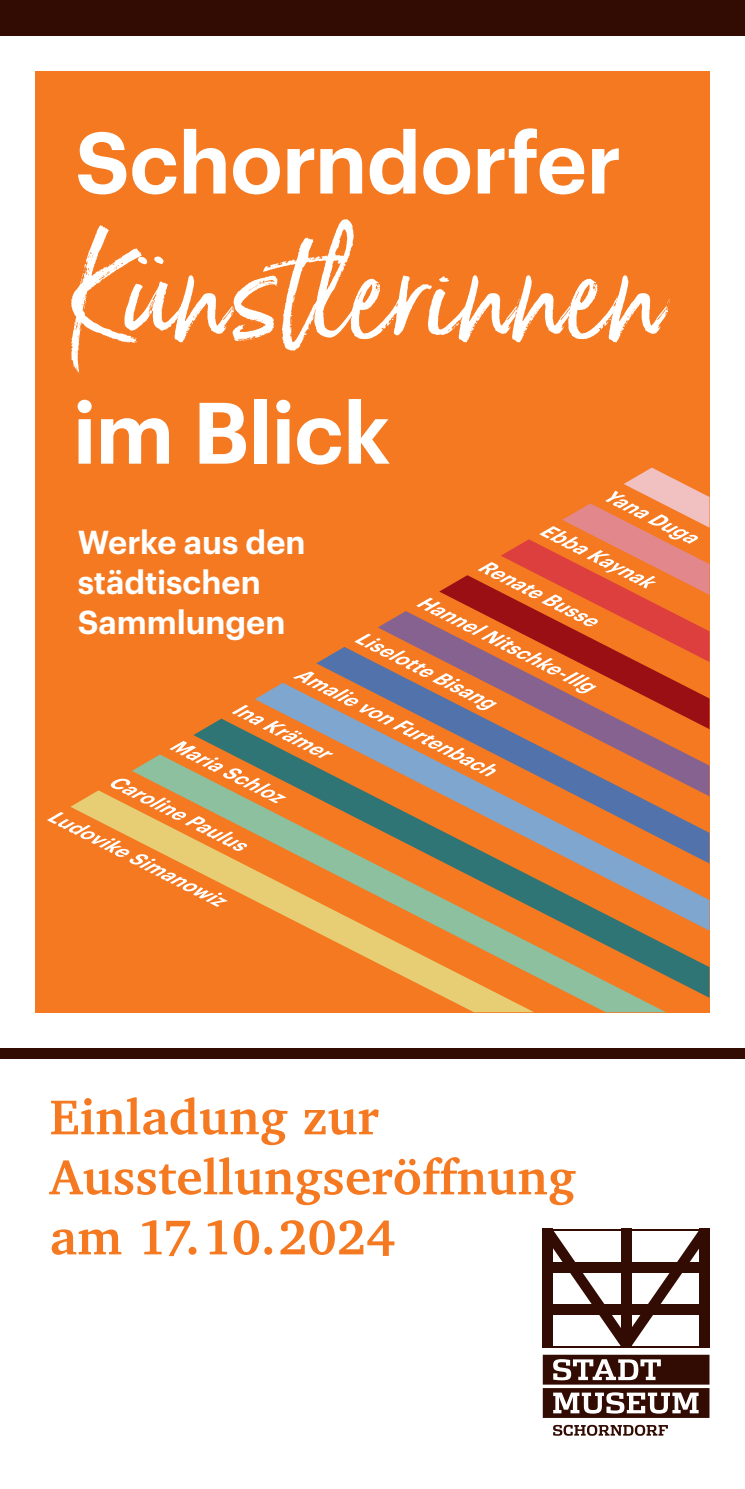
<style>
.page{position:relative;width:745px;height:1489px;background:#fff}
.page>*{position:absolute;margin:0;border:0;box-sizing:border-box;transform-origin:0 0}
.t1{font:127.5px "Born Ready";color:#fff}
.t2{font:600 85px "Graphik";letter-spacing:-.005em;color:#fff}
.t3{font:700 50px/60px "Charter";letter-spacing:.005em;color:#f47921}
.t4{font:600 32.5px/40px "Graphik";color:#fff}
</style>
<div class="page">
<div style="left:35px;top:71px;width:674px;height:941px;background:#f47921"></div>
<svg style="left:553px;top:1230px;width:145px;height:115px"></svg>
<div style="left:542px;top:1354px;width:167px;height:30px;background:#320b02"></div>
<div style="left:542px;top:1228px;width:11px;height:119px;background:#320b02"></div>
<div style="left:698px;top:1228px;width:11px;height:119px;background:#320b02"></div>
<div style="left:620px;top:1228px;width:11px;height:119px;background:#320b02"></div>
<hr style="left:542px;top:1345px;width:167px;height:2px;background:#320b02">
<hr style="left:542px;top:1228px;width:167px;height:2px;background:#320b02">
<div style="left:544px;top:1303px;width:163px;height:11px;background:#320b02"></div>
<div style="left:544px;top:1261px;width:163px;height:11px;background:#320b02"></div>
<svg style="left:542px;top:1388px;width:167px;height:29px;background:#3a140b"></svg>
<svg style="left:553px;top:1392px;width:145px;height:21px"></svg>
<svg style="left:553px;top:1424px;width:114px;height:11px"></svg>
<svg style="left:553px;top:1359px;width:107px;height:21px"></svg>
<div style="left:0;top:1047px;width:744px;height:11px;background:#320b02"></div>
<div style="left:0;top:0;width:744px;height:35px;background:#320b02"></div>
<svg style="left:665px;top:907px;width:44px;height:90px"></svg>
<svg style="left:534px;top:907px;width:131px;height:105px"></svg>
<svg style="left:267px;top:907px;width:267px;height:105px"></svg>
<svg style="left:47px;top:467px;width:662px;height:440px"></svg>
<h2 class="t2" style="left:75px;top:98px;width:547px">Schorndorfer</h2>
<h1 class="t1" style="left:78px;top:215px;width:588px">Künstlerinnen</h1>
<h2 class="t2" style="left:73px;top:368px;width:319px">im Blick</h2>
<p class="t4" style="left:78px;top:519px;width:229px">Werke aus den städtischen<br>Sammlungen</p>
<p class="t3" style="left:50px;top:1086px;width:527px">Einladung zur<br>Ausstellungseröffnung am 17.10.2024</p>
</div>
